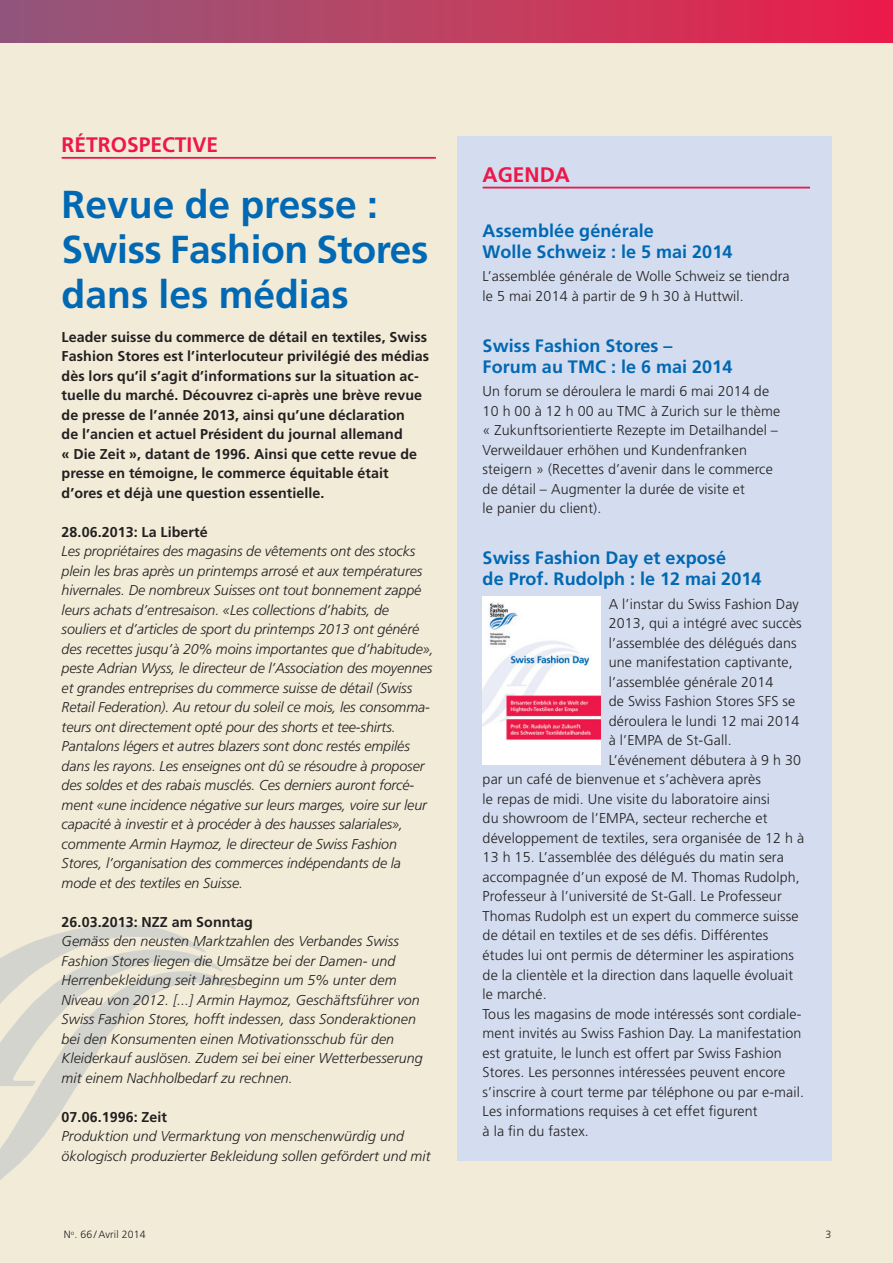
<style>
.page{position:relative;width:893px;height:1263px;background:#f1ebd8}
.page>*{position:absolute;margin:0;border:0;box-sizing:border-box;transform-origin:0 0}
.Titel{font:700 39px/45px "Frutiger LT Std";color:#0168b3}
.Rubriktitel{font:700 21px "Frutiger LT Std";color:#ed1748}
.Untertitel{font:700 18px/21px "Frutiger LT Std";letter-spacing:.005em;color:#0168b3}
.Fliesstext{font:italic 300 14.25px/19.5px "Frutiger LT Std";letter-spacing:-.005em;color:#231f20}
.Fliesstext-2{font:300 14.25px/19.5px "Frutiger LT Std";letter-spacing:.01em;color:#231f20}
.Leadtext{font:700 14.25px/19.5px "Frutiger LT Std";letter-spacing:.005em;color:#231f20}
.Zwischentitel{font:700 14.25px "Frutiger LT Std";letter-spacing:.005em;color:#231f20}
.Fusszeile{font:300 10.5px "Frutiger LT Std";letter-spacing:.015em;color:#231f20}
</style>
<div class="page">
<div style="left:0;top:0;width:893px;height:43px;background:linear-gradient(to right,#915b7c,#ea2149)"></div>
<div style="left:457px;top:136px;width:374px;height:1025px;background:#d3ddef"></div>
<hr style="left:483px;top:187px;width:327px;height:1px;background:#ed1748">
<img style="left:482px;top:597px;width:118px;height:167px">
<svg style="left:26px;top:924px;width:171px;height:21px;fill:#dbdad0"></svg>
<svg style="left:0;top:945px;width:214px;height:19px"></svg>
<svg style="left:0;top:964px;width:236px;height:216px"></svg>
<hr style="left:62px;top:157px;width:374px;height:2px;background:#ed1748">
<p class="Rubriktitel" style="left:62px;top:132px;width:158px">RÉTROSPECTIVE</p>
<p class="Titel" style="left:62px;top:182px;width:368px">Revue de presse :<br>Swiss Fashion Stores dans les médias</p>
<p class="Leadtext" style="left:62px;top:327px;width:369px">Leader suisse du commerce de détail en textiles, Swiss Fashion Stores est l’interlocuteur privilégié des médias dès lors qu’il s’agit d’informations sur la situation ac&shy;tuelle du marché. Découvrez ci-après une brève revue de presse de l’année 2013, ainsi qu’une déclaration<br>de l’ancien et actuel Président du journal allemand<br>« Die Zeit », datant de 1996. Ainsi que cette revue de presse en témoigne, le commerce équitable était d’ores et déjà une question essentielle.</p>
<p class="Zwischentitel" style="left:62px;top:523px;width:148px">28.06.2013: La Liberté</p>
<p class="Fliesstext" style="left:62px;top:542px;width:374px">Les propriétaires des magasins de vêtements ont des stocks plein les bras après un printemps arrosé et aux températures hivernales. De nombreux Suisses ont tout bonnement zappé leurs achats d’entresaison. «Les collections d’habits, de souliers et d’articles de sport du printemps 2013 ont généré des recettes jusqu’à 20% moins importantes que d’habitude», peste Adrian Wyss, le directeur de l’Association des moyennes et grandes entreprises du commerce suisse de détail (Swiss Retail Federation). Au retour du soleil ce mois, les consomma&shy;teurs ont directement opté pour des shorts et tee-shirts.<br>Pantalons légers et autres blazers sont donc restés empilés dans les rayons. Les enseignes ont dû se résoudre à proposer des soldes et des rabais musclés. Ces derniers auront forcé&shy;ment «une incidence négative sur leurs marges, voire sur leur capacité à investir et à procéder à des hausses salariales», commente Armin Haymoz, le directeur de Swiss Fashion Stores, l’organisation des commerces indépendants de la mode et des textiles en Suisse.</p>
<p class="Zwischentitel" style="left:62px;top:913px;width:193px">26.03.2013: NZZ am Sonntag</p>
<p class="Fliesstext" style="left:62px;top:932px;width:363px">Gemäss den neusten Marktzahlen des Verbandes Swiss Fashion Stores liegen die Umsätze bei der Damen- und Herrenbekleidung seit Jahresbeginn um 5% unter dem Niveau von 2012. [...] Armin Haymoz, Geschäftsführer von Swiss Fashion Stores, hofft indessen, dass Sonderaktionen bei den Konsumenten einen Motivationsschub für den Kleiderkauf auslösen. Zudem sei bei einer Wetterbesserung mit einem Nachholbedarf zu rechnen.</p>
<p class="Zwischentitel" style="left:62px;top:1108px;width:107px">07.06.1996: Zeit</p>
<p class="Fliesstext" style="left:62px;top:1127px;width:370px">Produktion und Vermarktung von menschenwürdig und ökologisch produzierter Bekleidung sollen gefördert und mit</p>
<p class="Rubriktitel" style="left:483px;top:162px;width:89px">AGENDA</p>
<p class="Untertitel" style="left:483px;top:220px;width:251px">Assemblée générale<br>Wolle Schweiz : le 5 mai 2014</p>
<p class="Fliesstext-2" style="left:483px;top:267px;width:309px">L’assemblée générale de Wolle Schweiz se tiendra le 5 mai 2014 à partir de 9 h 30 à Huttwil.</p>
<p class="Untertitel" style="left:483px;top:335px;width:251px">Swiss Fashion Stores –<br>Forum au TMC : le 6 mai 2014</p>
<p class="Fliesstext-2" style="left:483px;top:382px;width:288px">Un forum se déroulera le mardi 6 mai 2014 de</p>
<p class="Fliesstext-2" style="left:483px;top:401px;width:299px">10 h 00 à 12 h 00 au TMC à Zurich sur le thème « Zukunftsorientierte Rezepte im Detailhandel – Verweildauer erhöhen und Kundenfranken steigern » (Recettes d’avenir dans le commerce de détail – Augmenter la durée de visite et<br>le panier du client).</p>
<p class="Untertitel" style="left:483px;top:547px;width:280px">Swiss Fashion Day et exposé<br>de Prof. Rudolph : le 12 mai 2014</p>
<p class="Fliesstext-2" style="left:609px;top:594px;width:195px">A l’instar du Swiss Fashion Day<br>2013, qui a intégré avec succès l’assemblée des délégués dans une manifestation captivante, l’assemblée générale 2014<br>de Swiss Fashion Stores SFS se déroulera le lundi 12 mai 2014 à l’EMPA de St-Gall.</p>
<p class="Fliesstext-2" style="left:483px;top:750px;width:323px;text-indent:126px">L’événement débutera à 9 h 30 par un café de bienvenue et s’achèvera après<br>le repas de midi. Une visite du laboratoire ainsi<br>du showroom de l’EMPA, secteur recherche et développement de textiles, sera organisée de 12 h à 13 h 15. L’assemblée des délégués du matin sera accompagnée d’un exposé de M. Thomas Rudolph, Professeur à l’université de St-Gall. Le Professeur Thomas Rudolph est un expert du commerce suisse de détail en textiles et de ses défis. Différentes études lui ont permis de déterminer les aspirations de la clientèle et la direction dans laquelle évoluait le marché.</p>
<p class="Fliesstext-2" style="left:483px;top:1004px;width:323px">Tous les magasins de mode intéressés sont cordiale&shy;ment invités au Swiss Fashion Day. La manifestation est gratuite, le lunch est offert par Swiss Fashion Stores. Les personnes intéressées peuvent encore s’inscrire à court terme par téléphone ou par e-mail.<br>Les informations requises à cet effet figurent<br>à la fin du fastex.</p>
<p class="Fusszeile" style="left:62px;top:1229px;width:110px">N<sup>o</sup>N. 63 /Novembre 2013</p>
<p class="Fusszeile" style="left:825px;top:1229px;width:7px">3</p>
<p class="Fusszeile" style="left:71px;top:1229px;width:76px"><sup>o</sup>. 66 /Avril 2014</p>
</div>
